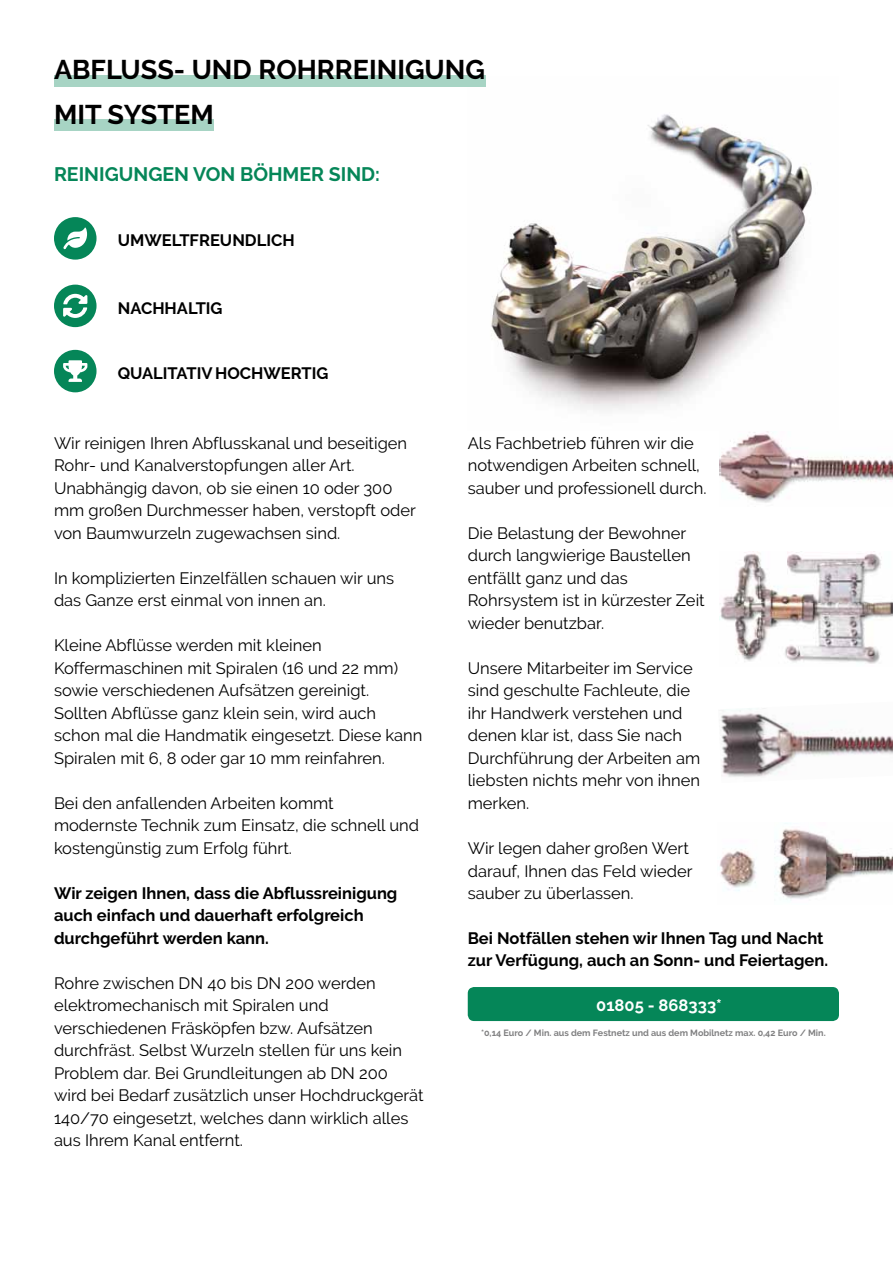
<style>
.page{position:relative;width:893px;height:1263px;background:#fff}
.page>*{position:absolute;margin:0;border:0;box-sizing:border-box;transform-origin:0 0}
.t1{font:700 27px/44.1px "Raleway";color:#000}
.t2{font:700 19.5px "Raleway";color:#058658}
.t3{font:16.5px/22.5px "Raleway";color:#000}
.t4{font:700 16.5px/22.5px "Raleway";color:#000}
.t5{font:700 16.5px "Raleway";color:#fff}
.t6{font:700 9px "Raleway";color:#808081}
</style>
<div class="page">
<img style="left:719px;top:551px;width:174px;height:113px">
<img style="left:720px;top:431px;width:173px;height:72px">
<img style="left:720px;top:708px;width:173px;height:69px">
<img style="left:720px;top:823px;width:173px;height:76px">
<img style="left:468px;top:77px;width:344px;height:334px">
<div style="left:54px;top:217px;width:43px;height:43px;background:#058658;border-radius:50%"></div>
<svg style="left:63px;top:227px;width:24px;height:22px"></svg>
<div style="left:54px;top:285px;width:43px;height:42px;background:#058658;border-radius:50%"></div>
<svg style="left:63px;top:294px;width:24px;height:24px"></svg>
<div style="left:54px;top:350px;width:43px;height:42px;background:#058658;border-radius:50%"></div>
<svg style="left:63px;top:360px;width:24px;height:22px"></svg>
<div style="left:468px;top:987px;width:371px;height:34px;background:#058658;border-radius:6px"></div>
<div style="left:54px;top:75px;width:431px;height:11px;background:#a7d4c4"></div>
<div style="left:54px;top:119px;width:160px;height:11px;background:#a7d4c4"></div>
<h1 class="t1" style="left:54px;top:48px;width:433px">Abfluss- und Rohrreinigung mit System</h1>
<p class="t2" style="left:54px;top:163px;width:328px">Reinigungen von Böhmer sind:</p>
<p class="t4" style="left:118px;top:229px;width:178px">umweltfreundlich</p>
<p class="t4" style="left:118px;top:297px;width:106px">nachhaltig</p>
<p class="t4" style="left:118px;top:362px;width:212px">qualitativ hochwertig</p>
<p class="t3" style="left:54px;top:431px;width:363px">Wir reinigen Ihren Abflusskanal und beseitigen Rohr- und Kanalverstopfungen aller Art.<br>Unabhängig davon, ob sie einen 10 oder 300 mm großen Durchmesser haben, verstopft oder von Baumwurzeln zugewachsen sind.</p>
<p class="t3" style="left:54px;top:567px;width:342px">In komplizierten Einzelfällen schauen wir uns das Ganze erst einmal von innen an.</p>
<p class="t3" style="left:54px;top:634px;width:370px">Kleine Abflüsse werden mit kleinen Koffermaschinen mit Spiralen (16 und 22 mm) sowie verschiedenen Aufsätzen gereinigt.<br>Sollten Abflüsse ganz klein sein, wird auch schon mal die Handmatik eingesetzt. Diese kann Spiralen mit 6, 8 oder gar 10 mm reinfahren.</p>
<p class="t3" style="left:54px;top:792px;width:367px">Bei den anfallenden Arbeiten kommt modernste Technik zum Einsatz, die schnell und kostengünstig zum Erfolg führt.</p>
<p class="t4" style="left:54px;top:882px;width:345px">Wir zeigen Ihnen, dass die Abflussreinigung auch einfach und dauerhaft erfolgreich durchgeführt werden kann.</p>
<p class="t3" style="left:54px;top:972px;width:371px">Rohre zwischen DN 40 bis DN 200 werden elektromechanisch mit Spiralen und verschiedenen Fräsköpfen bzw. Aufsätzen durchfräst. Selbst Wurzeln stellen für uns kein Problem dar. Bei Grundleitungen ab DN 200 wird bei Bedarf zusätzlich unser Hochdruckgerät 140/70 eingesetzt, welches dann wirklich alles aus Ihrem Kanal entfernt.</p>
<p class="t3" style="left:468px;top:432px;width:240px">Als Fachbetrieb führen wir die notwendigen Arbeiten schnell, sauber und professionell durch.</p>
<p class="t3" style="left:468px;top:522px;width:239px">Die Belastung der Bewohner durch langwierige Baustellen entfällt ganz und das<br>Rohrsystem ist in kürzester Zeit wieder benutzbar.</p>
<p class="t3" style="left:468px;top:657px;width:234px">Unsere Mitarbeiter im Service sind geschulte Fachleute, die ihr Handwerk verstehen und denen klar ist, dass Sie nach<br>Durchführung der Arbeiten am liebsten nichts mehr von ihnen merken.</p>
<p class="t3" style="left:468px;top:837px;width:226px">Wir legen daher großen Wert darauf, Ihnen das Feld wieder sauber zu überlassen.</p>
<p class="t4" style="left:468px;top:927px;width:362px">Bei Notfällen stehen wir Ihnen Tag und Nacht zur Verfügung, auch an Sonn- und Feiertagen.</p>
<p class="t5" style="left:596px;top:996px;width:127px">01805 - 868333*</p>
<p class="t6" style="left:481px;top:1027px;width:346px">*0,14 Euro / Min. aus dem Festnetz und aus dem Mobilnetz max. 0,42 Euro / Min.</p>
</div>
